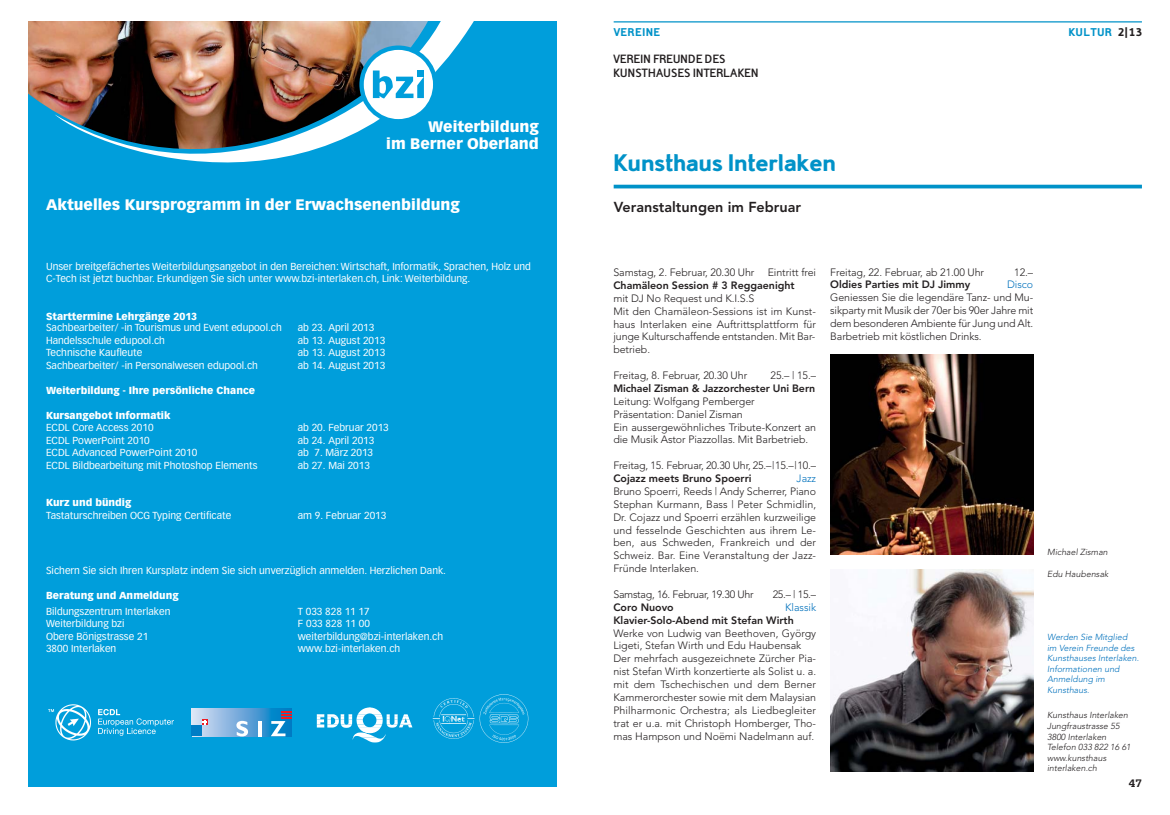
<style>
.page{position:relative;width:1170px;height:815px;background:#fff}
.page>*{position:absolute;margin:0;border:0;box-sizing:border-box;transform-origin:0 0}
.t1{font:900 25px "Domestos 98";letter-spacing:.025em;color:#0092c8}
.t2{font:900 15px/17.5px "Vectora LT";color:#fff;text-align:right}
.t3{font:800 14.38px "Avenir";color:#231f20}
.t4{font:700 12.5px/13.8px "Domestos 98";letter-spacing:.025em;color:#231f20}
.t5{font:900 11.75px "Domestos 98";letter-spacing:.075em;color:#0092c8}
.t6{font:700 11.5px "Serifa";color:#231f20}
.t7{font:300 10.62px/12.9px "Avenir";color:#231f20}
.t8{font:800 10.62px "Avenir";color:#231f20}
.t9{font:300 10.62px "Avenir";letter-spacing:-.025em;color:#231f20}
.t10{font:300 10.62px "Avenir";letter-spacing:-.005em;color:#0071bc}
.t11{font:10px/12.5px "Vectora LT";color:#fff}
.t12{font:900 10px "Vectora LT";color:#fff}
.t13{font:300 8.75px/10.6px "Avenir";letter-spacing:.005em;color:#231f20}
.t14{font:300 8.75px/10.6px "Avenir";letter-spacing:.005em;color:#0071bc}
.s1{color:#231f20}
.s2{font-family:"Koz Min Pr 6 N Medium Proportional";font-weight:400}
</style>
<div class="page">
<div style="left:28px;top:641px;width:528px;height:38px;background:#009edb"></div>
<div style="left:28px;top:679px;width:528px;height:8px;background:#009edb"></div>
<svg style="left:28px;top:21px;width:528px;height:160px;background:#1b99c9"></svg>
<img style="left:55px;top:21px;width:426px;height:160px">
<svg style="left:359px;top:46px;width:78px;height:77px"></svg>
<div style="left:28px;top:181px;width:528px;height:73px;background:#009edb"></div>
<div style="left:28px;top:254px;width:528px;height:37px;background:#009edb"></div>
<div style="left:28px;top:291px;width:528px;height:31px;background:#009edb"></div>
<div style="left:28px;top:322px;width:264px;height:205px;background:#009edb"></div>
<div style="left:292px;top:322px;width:264px;height:218px;background:#009edb"></div>
<div style="left:28px;top:540px;width:528px;height:25px;background:#009edb"></div>
<div style="left:28px;top:558px;width:528px;height:25px;background:#009edb"></div>
<div style="left:28px;top:583px;width:528px;height:22px;background:#009edb"></div>
<div style="left:28px;top:605px;width:264px;height:53px;background:#009edb"></div>
<div style="left:292px;top:605px;width:264px;height:53px;background:#009edb"></div>
<hr style="left:28px;top:687px;width:528px;height:4px;background:#009edb">
<div style="left:28px;top:691px;width:528px;height:60px;background:#009edb"></div>
<img style="left:48px;top:704px;width:126px;height:37px">
<svg style="left:432px;top:694px;width:96px;height:49px"></svg>
<svg style="left:317px;top:707px;width:95px;height:35px"></svg>
<svg style="left:259px;top:709px;width:12px;height:27px"></svg>
<div style="left:191px;top:709px;width:68px;height:27px;background:linear-gradient(to right,#e1e0f0,#4a95d3)"></div>
<svg style="left:191px;top:709px;width:1px;height:16px"></svg>
<svg style="left:236px;top:721px;width:12px;height:15px"></svg>
<hr style="left:258px;top:721px;width:4px;height:15px;background:#fff">
<div style="left:191px;top:725px;width:11px;height:11px;background:#007dc5"></div>
<svg style="left:271px;top:709px;width:21px;height:27px"></svg>
<svg style="left:202px;top:720px;width:6px;height:5px"></svg>
<div style="left:28px;top:748px;width:528px;height:37px;background:#009edb"></div>
<hr style="left:28px;top:785px;width:528px;height:2px;background:#009edb">
<hr style="left:613px;top:21px;width:528px;height:2px;background:#0092c8">
<hr style="left:613px;top:185px;width:528px;height:3px;background:#0092c8">
<img style="left:830px;top:354px;width:203px;height:201px">
<img style="left:830px;top:570px;width:203px;height:201px">
<h2 class="t2" style="left:386px;top:118px;width:154px">Weiterbildung<br>im Berner Oberland</h2>
<h2 class="t2" style="left:46px;top:196px;width:415px">Aktuelles Kursprogramm in der Erwachsenenbildung</h2>
<p class="t11" style="left:46px;top:261px;width:486px">Unser breitgefächertes Weiterbildungsangebot in den Bereichen: Wirtschaft, Informatik, Sprachen, Holz und<br>C-Tech ist jetzt buchbar. Erkundigen Sie sich unter www.bzi-interlaken.ch, Link: Weiterbildung.</p>
<p class="t12" style="left:46px;top:312px;width:153px">Starttermine Lehrgänge 2013</p>
<p class="t11" style="left:46px;top:322px;width:237px">Sachbearbeiter/ -in Tourismus und Event edupool.ch Handelsschule edupool.ch<br>Technische Kaufleute<br>Sachbearbeiter/ -in Personalwesen edupool.ch</p>
<p class="t12" style="left:46px;top:385px;width:210px">Weiterbildung - Ihre persönliche Chance</p>
<p class="t12" style="left:46px;top:410px;width:126px">Kursangebot Informatik</p>
<p class="t11" style="left:46px;top:422px;width:213px">ECDL Core Access 2010<br>ECDL PowerPoint 2010<br>ECDL Advanced PowerPoint 2010<br>ECDL Bildbearbeitung mit Photoshop Elements</p>
<p class="t12" style="left:46px;top:498px;width:87px">Kurz und bündig</p>
<p class="t11" style="left:46px;top:509px;width:187px">Tastaturschreiben OCG Typing Certificate</p>
<p class="t11" style="left:298px;top:322px;width:89px">ab 23. April 2013 ab 13. August 2013 ab 13. August 2013 ab 14. August 2013</p>
<p class="t11" style="left:298px;top:422px;width:92px">ab 20. Februar 2013 ab 24. April 2013<br>ab 7. März 2013<br>ab 27. Mai 2013</p>
<p class="t11" style="left:298px;top:509px;width:90px">am 9. Februar 2013</p>
<p class="t11" style="left:46px;top:565px;width:401px">Sichern Sie sich Ihren Kursplatz indem Sie sich unverzüglich anmelden. Herzlichen Dank.</p>
<p class="t12" style="left:46px;top:591px;width:134px">Beratung und Anmeldung</p>
<p class="t11" style="left:46px;top:605px;width:126px">Bildungszentrum Interlaken<br>Weiterbildung bzi<br>Obere Bönigstrasse 21<br>3800 Interlaken</p>
<p class="t11" style="left:298px;top:605px;width:147px">T 033 828 11 17<br>F 033 828 11 00 weiterbildung@bzi-interlaken.ch www.bzi-interlaken.ch</p>
<p class="t11" style="left:46px;top:588px;width:126px">Bildungszentrum Interlaken<br>Weiterbildung bzi<br>Obere Bönigstrasse 21<br>3800 Interlaken</p>
<p class="t11" style="left:298px;top:600px;width:74px">F 033 828 11 00</p>
<p class="t11" style="left:298px;top:625px;width:104px">www.bzi-interlaken.ch</p>
<p class="t5" style="left:613px;top:28px;width:48px">VEREINE</p>
<p class="t5" style="left:1068px;top:28px;width:75px">KULTUR <span class="s1">2|13</span></p>
<p class="t4" style="left:613px;top:53px;width:146px">VEREIN FREUNDE DES<br>KUNSTHAUSES INTERLAKEN</p>
<h1 class="t1" style="left:614px;top:154px;width:223px">Kunsthaus Interlaken</h1>
<h3 class="t3" style="left:613px;top:201px;width:189px">Veranstaltungen im Februar</h3>
<p class="t7" style="left:613px;top:267px;width:204px">Samstag, 2. Februar, 20.30 Uhr Eintritt frei</p>
<p class="t8" style="left:613px;top:281px;width:183px">Chamäleon Session # 3 Reggaenight</p>
<p class="t7" style="left:613px;top:293px;width:204px">mit DJ No Request und K.I.S.S<br>Mit den Chamäleon-Sessions ist im Kunst&shy;haus Interlaken eine Auftrittsplattform fu<span class="s2">̈</span>r junge Kulturschaffende entstanden. Mit Bar&shy;betrieb.</p>
<p class="t7" style="left:613px;top:370px;width:135px">Freitag, 8. Februar, 20.30 Uhr</p>
<p class="t7" style="left:770px;top:370px;width:47px">25.– | 15.–</p>
<p class="t8" style="left:613px;top:384px;width:203px">Michael Zisman &amp; Jazzorchester Uni Bern</p>
<p class="t7" style="left:613px;top:396px;width:204px">Leitung: Wolfgang Pemberger Präsentation: Daniel Zisman<br>Ein aussergewöhnliches Tribute-Konzert an die Musik Astor Piazzollas. Mit Barbetrieb.</p>
<p class="t7" style="left:613px;top:460px;width:204px">Freitag, 15. Februar, 20.30 Uhr, 25.–|15.–|10.–</p>
<p class="t8" style="left:613px;top:474px;width:140px">Cojazz meets Bruno Spoerri</p>
<p class="t10" style="left:796px;top:474px;width:21px">Jazz</p>
<p class="t7" style="left:613px;top:486px;width:204px;text-align:justify">Bruno Spoerri, Reeds | Andy Scherrer, Piano Stephan Kurmann, Bass | Peter Schmidlin, Dr. Cojazz und Spoerri erzählen kurzweilige und fesselnde Geschichten aus ihrem Le&shy;ben, aus Schweden, Frankreich und der Schweiz. Bar. Eine Veranstaltung der Jazz-Fru<span class="s2">̈</span>nde Interlaken.</p>
<p class="t9" style="left:613px;top:590px;width:142px">Samstag, 16. Februar, 19.30 Uhr</p>
<p class="t7" style="left:772px;top:589px;width:45px">25.– | 15.–</p>
<p class="t8" style="left:613px;top:603px;width:62px">Coro Nuovo</p>
<p class="t10" style="left:785px;top:603px;width:32px">Klassik</p>
<p class="t8" style="left:613px;top:616px;width:182px">Klavier-Solo-Abend mit Stefan Wirth</p>
<p class="t7" style="left:613px;top:627px;width:204px">Werke von Ludwig van Beethoven, György Ligeti, Stefan Wirth und Edu Haubensak Der mehrfach ausgezeichnete Zu<span class="s2">̈</span>rcher Pia&shy;nist Stefan Wirth konzertierte als Solist u. a. mit dem Tschechischen und dem Berner Kammerorchester sowie mit dem Malaysian Philharmonic Orchestra; als Liedbegleiter trat er u.a. mit Christoph Homberger, Tho&shy;mas Hampson und Noëmi Nadelmann auf.</p>
<p class="t7" style="left:830px;top:266px;width:155px">Freitag, 22. Februar, ab 21.00 Uhr</p>
<p class="t7" style="left:1014px;top:266px;width:20px">12.–</p>
<p class="t8" style="left:830px;top:280px;width:142px">Oldies Parties mit DJ Jimmy</p>
<p class="t10" style="left:1007px;top:280px;width:28px">Disco</p>
<p class="t7" style="left:830px;top:292px;width:204px;text-align:justify">Geniessen Sie die legendäre Tanz- und Mu&shy;sikparty mit Musik der 70er bis 90er Jahre mit dem besonderen Ambiente fu<span class="s2">̈</span>r Jung und Alt.<br>Barbetrieb mit köstlichen Drinks.</p>
<p class="t13" style="left:1047px;top:548px;width:63px">Michael Zisman</p>
<p class="t13" style="left:1047px;top:569px;width:63px">Edu Haubensak</p>
<p class="t14" style="left:1047px;top:632px;width:95px">Werden Sie Mitglied im Verein Freunde des<br>Kunsthauses Interlaken.<br>Informationen und<br>Anmeldung im<br>Kunsthaus.</p>
<p class="t13" style="left:1047px;top:711px;width:86px">Kunsthaus Interlaken<br>Jungfraustrasse 55<br>3800 Interlaken<br>Telefon 033 822 16 61 www.kunsthaus interlaken.ch</p>
<p class="t6" style="left:1128px;top:779px;width:15px">47</p>
</div>
